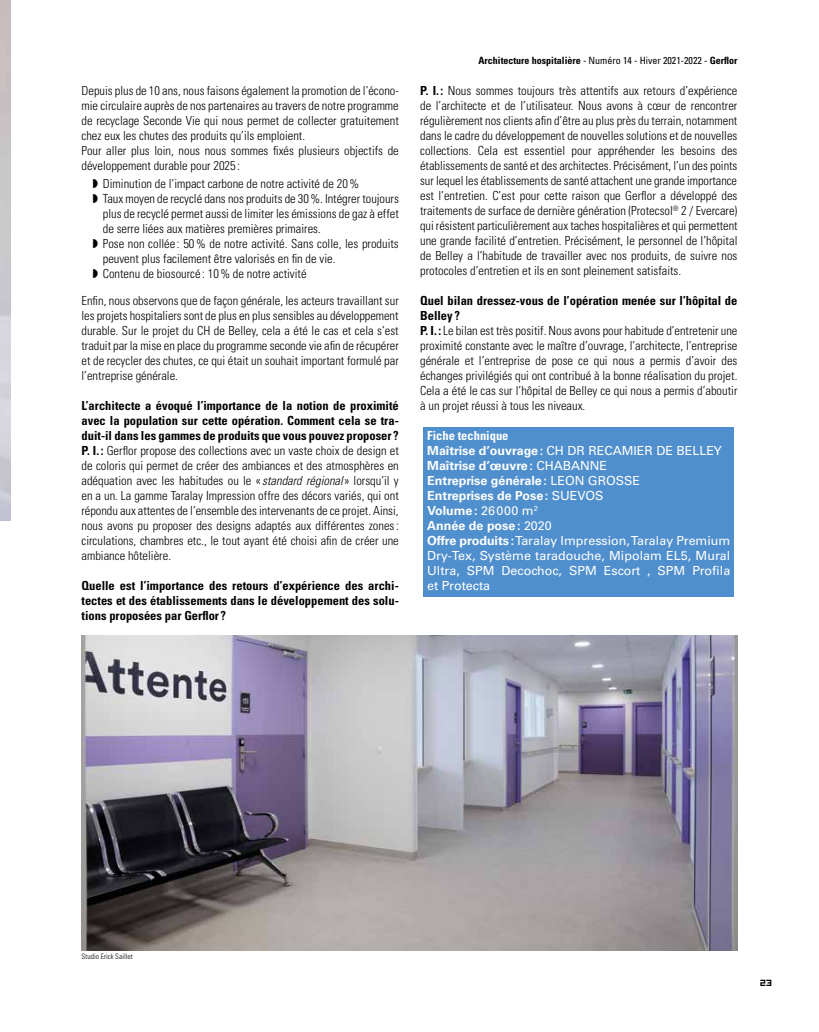
<style>
.page{position:relative;width:819px;height:1032px;background:#fff}
.page>*{position:absolute;margin:0;border:0;box-sizing:border-box;transform-origin:0 0}
.t1{font:300 condensed 12.5px/15px "Univers LT Std";color:#000}
.t2{font:12.5px/15px "Univers LT Std";color:#fff}
.t3{font:700 condensed 12.5px/15px "Univers LT Std";color:#000;text-align:justify}
.t4{font:700 condensed 10px "Univers LT Std";color:#000}
.t5{font:10px "Hooge 0555";color:#000}
.t6{font:300 condensed 7.5px "Univers LT Std";color:#000}
.s1{font-weight:700}
.s2{font-style:italic}
.s3{font-weight:400}
.s4{font-weight:700;font-stretch:condensed}
</style>
<div class="page">
<img style="left:81px;top:635px;width:656px;height:315px">
<div style="left:423px;top:427px;width:310px;height:20px;background:#4f8fcd"></div>
<div style="left:423px;top:442px;width:310px;height:20px;background:#4f8fcd"></div>
<div style="left:423px;top:457px;width:310px;height:20px;background:#4f8fcd"></div>
<div style="left:423px;top:472px;width:310px;height:20px;background:#4f8fcd"></div>
<div style="left:423px;top:487px;width:310px;height:20px;background:#4f8fcd"></div>
<div style="left:423px;top:502px;width:310px;height:20px;background:#4f8fcd"></div>
<div style="left:423px;top:517px;width:310px;height:20px;background:#4f8fcd"></div>
<div style="left:423px;top:532px;width:310px;height:65px;background:#4f8fcd"></div>
<p class="t1" style="left:81px;top:83px;width:319px">Depuis plus de 10 ans, nous faisons également la promotion de l’écono&shy;mie circulaire auprès de nos partenaires au travers de notre programme de recyclage Seconde Vie qui nous permet de collecter gratuitement chez eux les chutes des produits qu’ils emploient.<br>Pour aller plus loin, nous nous sommes fixés plusieurs objectifs de développement durable pour 2025 :</p>
<p class="t1" style="left:103px;top:176px;width:297px">Diminution de l’impact carbone de notre activité de 20%<br>Taux moyen de recyclé dans nos produits de 30%. Intégrer toujours plus de recyclé permet aussi de limiter les émissions de gaz à effet de serre liées aux matières premières primaires.<br>Pose non collée : 50% de notre activité. Sans colle, les produits peuvent plus facilement être valorisés en fin de vie.<br>Contenu de biosourcé : 10% de notre activité</p>
<p class="t1" style="left:81px;top:293px;width:319px;text-align:justify">Enfin, nous observons que de façon générale, les acteurs travaillant sur les projets hospitaliers sont de plus en plus sensibles au développement durable. Sur le projet du CH de Belley, cela a été le cas et cela s’est traduit par la mise en place du programme seconde vie afin de récupérer et de recycler des chutes, ce qui était un souhait important formulé par l’entreprise générale.</p>
<p class="t1" style="left:81px;top:398px;width:319px;text-align:justify"><span class="s1">L’architecte a évoqué l’importance de la notion de proximité avec la population sur cette opération. Comment cela se tra&shy;duit-il dans les gammes de produits que vous pouvez proposer ?<br>P. I. :</span> Gerflor propose des collections avec un vaste choix de design et de coloris qui permet de créer des ambiances et des atmosphères en adéquation avec les habitudes ou le «<span class="s2">standard régional</span>» lorsqu’il y en a un. La gamme Taralay Impression offre des décors variés, qui ont répondu aux attentes de l’ensemble des intervenants de ce projet. Ainsi, nous avons pu proposer des designs adaptés aux différentes zones: circulations, chambres etc., le tout ayant été choisi afin de créer une ambiance hôtelière.</p>
<p class="t3" style="left:81px;top:578px;width:319px">Quelle est l’importance des retours d’expérience des archi&shy;tectes et des établissements dans le développement des solu&shy;tions proposées par Gerflor ?</p>
<p class="t4" style="left:478px;top:54px;width:260px">Architecture hospitalière <span class="s3">- Numéro 14 - Hiver 2021-2022 -</span> Gerflor</p>
<p class="t1" style="left:420px;top:83px;width:319px;text-align:justify"><span class="s1">P. I. :</span> Nous sommes toujours très attentifs aux retours d’expérience de l’architecte et de l’utilisateur. Nous avons à cœur de rencontrer régulièrement nos clients afin d’être au plus près du terrain, notamment dans le cadre du développement de nouvelles solutions et de nouvelles collections. Cela est essentiel pour appréhender les besoins des établissements de santé et des architectes. Précisément, l’un des points sur lequel les établissements de santé attachent une grande importance est l’entretien. C’est pour cette raison que Gerflor a développé des traitements de surface de dernière génération (Protecsol<sup>®</sup> 2 / Evercare) qui résistent particulièrement aux taches hospitalières et qui permettent une grande facilité d’entretien. Précisément, le personnel de l’hôpital de Belley a l’habitude de travailler avec nos produits, de suivre nos protocoles d’entretien et ils en sont pleinement satisfaits.</p>
<p class="t1" style="left:420px;top:293px;width:319px"><span class="s1">Quel bilan dressez-vous de l’opération menée sur l’hôpital de Belley ?<br>P. I. :</span> Le bilan est très positif. Nous avons pour habitude d’entretenir une proximité constante avec le maître d’ouvrage, l’architecte, l’entreprise générale et l’entreprise de pose ce qui nous a permis d’avoir des échanges privilégiés qui ont contribué à la bonne réalisation du projet.<br>Cela a été le cas sur l’hôpital de Belley ce qui nous a permis d’aboutir à un projet réussi à tous les niveaux.</p>
<p class="t2" style="left:427px;top:428px;width:304px"><span class="s4">Fiche technique<br></span><span class="s1">Maîtrise d’ouvrage:</span> CH DR RECAMIER DE BELLEY<br><span class="s1">Maîtrise d’œuvre:</span> CHABANNE<br><span class="s1">Entreprise générale:</span> LEON GROSSE<br><span class="s1">Entreprises de Pose:</span> SUEVOS<br><span class="s1">Volume:</span> 26000 m<sup>2<br></sup><span class="s1">Année de pose:</span> 2020<br><span class="s1">Offre produits:</span> Taralay Impression, Taralay Premium<br>Dry-Tex, Système taradouche, Mipolam EL5, Mural<br>Ultra, SPM Decochoc, SPM Escort , SPM Profila et Protecta</p>
<p class="t6" style="left:81px;top:951px;width:53px">Studio Erick Saillet</p>
<p class="t5" style="left:760px;top:975px;width:14px">23</p>
</div>
